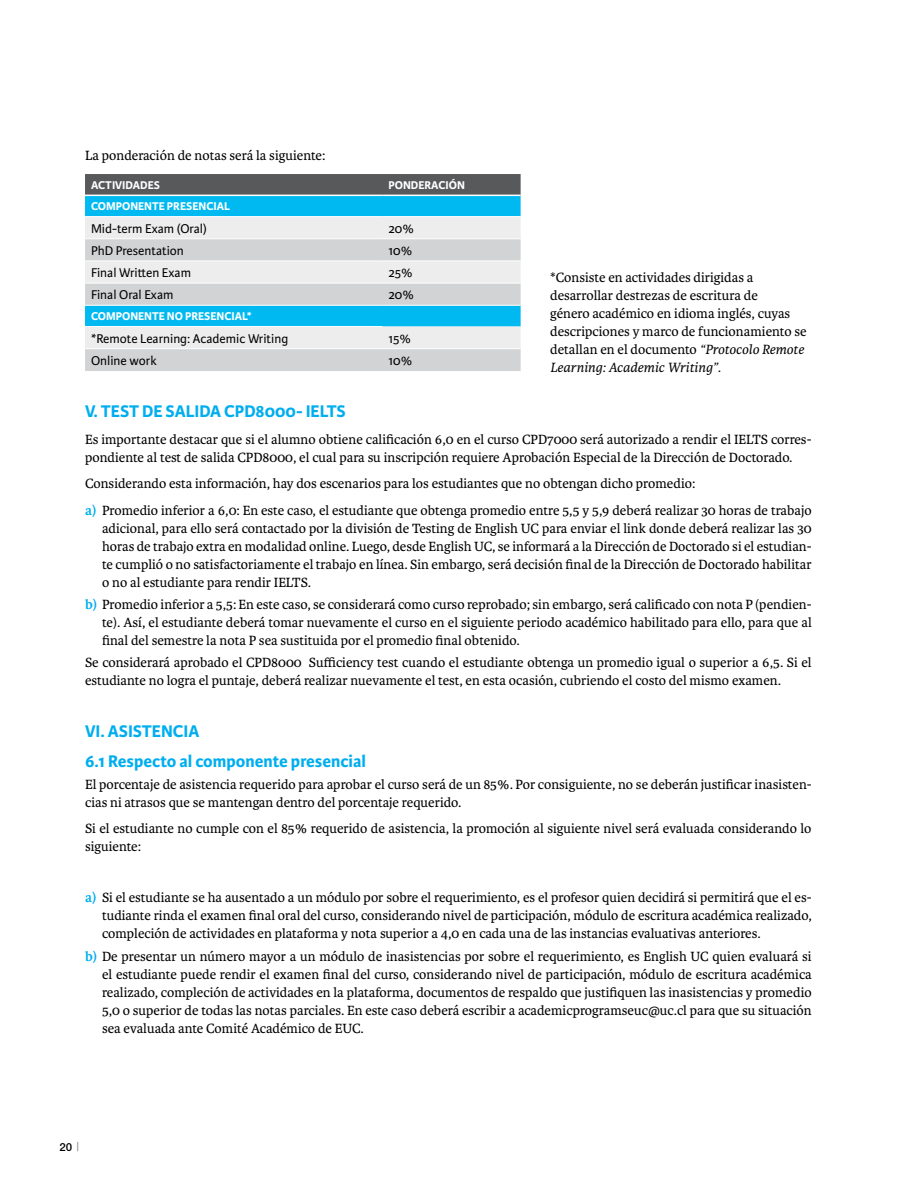
<style>
.page{position:relative;width:918px;height:1188px;background:#fff}
.page>*{position:absolute;margin:0;border:0;box-sizing:border-box;transform-origin:0 0}
.t1{font:700 18px/30.2px "Karmina Sans";color:#00aeef}
.t2{font:14.25px/18px "Karmina";color:#000}
.t3{font:13.5px "Karmina Sans";color:#000}
.t4{font:700 12px "Karmina Sans";color:#fff}
.t5{font:600 12px "Nimbus Sans Novus T";color:#000}
.s1{font-style:italic}
.s2{font-weight:700;color:#00aeef}
.s3{font-family:"Meta";font-weight:400;color:#808285}
</style>
<div class="page">
<div style="left:85px;top:174px;width:436px;height:21px;background:#58595b"></div>
<div style="left:85px;top:196px;width:436px;height:20px;background:#00b9f1"></div>
<div style="left:85px;top:217px;width:436px;height:21px;background:#ededee"></div>
<svg style="left:85px;top:239px;width:436px;height:132px;background:#b9d8e1"></svg>
<hr style="left:85px;top:348px;width:297px;height:1px;background:#fff">
<hr style="left:382px;top:348px;width:139px;height:1px;background:#fff">
<hr style="left:85px;top:261px;width:297px;height:1px;background:#fff">
<hr style="left:382px;top:261px;width:139px;height:1px;background:#fff">
<hr style="left:85px;top:283px;width:297px;height:1px;background:#fff">
<hr style="left:382px;top:283px;width:139px;height:1px;background:#fff">
<hr style="left:85px;top:305px;width:297px;height:1px;background:#fff">
<hr style="left:382px;top:305px;width:139px;height:1px;background:#fff">
<hr style="left:85px;top:326px;width:297px;height:1px;background:#fff">
<p class="t2" style="left:85px;top:146px;width:242px">La ponderación de notas será la siguiente:</p>
<p class="t4" style="left:91px;top:178px;width:70px">ACTIVIDADES</p>
<p class="t4" style="left:388px;top:178px;width:78px">PONDERACIÓN</p>
<p class="t4" style="left:91px;top:200px;width:140px">COMPONENTE PRESENCIAL</p>
<p class="t3" style="left:91px;top:221px;width:117px">M id-term Exam (Oral)</p>
<p class="t3" style="left:388px;top:221px;width:27px">20%</p>
<p class="t3" style="left:91px;top:243px;width:94px">PhD Presentation</p>
<p class="t3" style="left:388px;top:243px;width:25px">10%</p>
<p class="t3" style="left:91px;top:265px;width:101px">Final Written Exam</p>
<p class="t3" style="left:388px;top:265px;width:26px">25%</p>
<p class="t3" style="left:91px;top:287px;width:84px">Final Oral Exam</p>
<p class="t3" style="left:388px;top:287px;width:27px">20%</p>
<p class="t4" style="left:91px;top:309px;width:162px">COMPONENTE NO PRESENCIAL*</p>
<p class="t3" style="left:91px;top:331px;width:199px">*Remote Learning: Academic Writing</p>
<p class="t3" style="left:388px;top:331px;width:24px">15%</p>
<p class="t3" style="left:91px;top:353px;width:67px">Online work</p>
<p class="t3" style="left:388px;top:353px;width:25px">10%</p>
<p class="t2" style="left:550px;top:268px;width:258px">*Consiste en actividades dirigidas a desarrollar destrezas de escritura de<br>género académico en idioma inglés, cuyas descripciones y marco de funcionamiento se detallan en el documento <span class="s1">“Protocolo Remote Learning: Academic Writing”.</span></p>
<p class="t1" style="left:85px;top:397px;width:27px">V. TEST</p>
<p class="t1" style="left:142px;top:397px;width:34px">DE SALIDA</p>
<p class="t1" style="left:224px;top:397px;width:91px">CPD8000- IELTS</p>
<p class="t2" style="left:85px;top:430px;width:728px">Es importante destacar que si el alumno obtiene calificación 6,0 en el curso CPD7000 será autorizado a rendir el IELTS corres&shy;pondiente al test de salida CPD8000, el cual para su inscripción requiere Aprobación Especial de la Dirección de Doctorado.</p>
<p class="t2" style="left:85px;top:471px;width:728px;line-height:26.5px">Considerando esta información, hay dos escenarios para los estudiantes que no obtengan dicho promedio:<br><span class="s2">a)</span> Promedio inferior a 6,0: En este caso, el estudiante que obtenga promedio entre 5,5 y 5,9 deberá realizar 30 horas de trabajo</p>
<p class="t2" style="left:102px;top:519px;width:711px;text-align:justify">adicional, para ello será contactado por la división de Testing de English UC para enviar el link donde deberá realizar las 30 horas de trabajo extra en modalidad online. Luego, desde English UC, se informará a la Dirección de Doctorado si el estudian&shy;te cumplió o no satisfactoriamente el trabajo en línea. Sin embargo, será decisión final de la Dirección de Doctorado habilitar o no al estudiante para rendir IELTS.</p>
<p class="t2" style="left:102px;top:596px;width:711px;text-align:justify;text-indent:-17px"><span class="s2">b)</span> Promedio inferior a 5,5: En este caso, se considerará como curso reprobado; sin embargo, será calificado con nota P (pendien&shy;te). Así, el estudiante deberá tomar nuevamente el curso en el siguiente periodo académico habilitado para ello, para que al final del semestre la nota P sea sustituida por el promedio final obtenido.</p>
<p class="t2" style="left:85px;top:654px;width:728px">Se considerará aprobado el CPD8000 Sufficiency test cuando el estudiante obtenga un promedio igual o superior a 6,5. Si el estudiante no logra el puntaje, deberá realizar nuevamente el test, en esta ocasión, cubriendo el costo del mismo examen.</p>
<p class="t1" style="left:85px;top:716px;width:282px">VI . ASISTENCIA<br>6.1 RESPECTO AL COMPONENTE PRESENCIAL</p>
<p class="t2" style="left:85px;top:776px;width:728px">El porcentaje de asistencia requerido para aprobar el curso será de un 85%. Por consiguiente, no se deberán justificar inasisten&shy;cias ni atrasos que se mantengan dentro del porcentaje requerido.</p>
<p class="t2" style="left:85px;top:820px;width:728px">Si el estudiante no cumple con el 85% requerido de asistencia, la promoción al siguiente nivel será evaluada considerando lo siguiente:</p>
<p class="t2" style="left:102px;top:889px;width:711px;text-align:justify;text-indent:-17px"><span class="s2">a)</span> Si el estudiante se ha ausentado a un módulo por sobre el requerimiento, es el profesor quien decidirá si permitirá que el es&shy;tudiante rinda el examen final oral del curso, considerando nivel de participación, módulo de escritura académica realizado, compleción de actividades en plataforma y nota superior a 4,0 en cada una de las instancias evaluativas anteriores.</p>
<p class="t2" style="left:102px;top:947px;width:711px;text-align:justify;text-indent:-17px"><span class="s2">b)</span> De presentar un número mayor a un módulo de inasistencias por sobre el requerimiento, es English UC quien evaluará si el estudiante puede rendir el examen final del curso, considerando nivel de participación, módulo de escritura académica realizado, compleción de actividades en la plataforma, documentos de respaldo que justifiquen las inasistencias y promedio 5,0 o superior de todas las notas parciales. En este caso deberá escribir a academicprogramseuc@uc.cl para que su situación sea evaluada ante Comité Académico de EUC.</p>
<p class="t5" style="left:59px;top:1140px;width:21px">20 <span class="s3">|</span></p>
</div>
